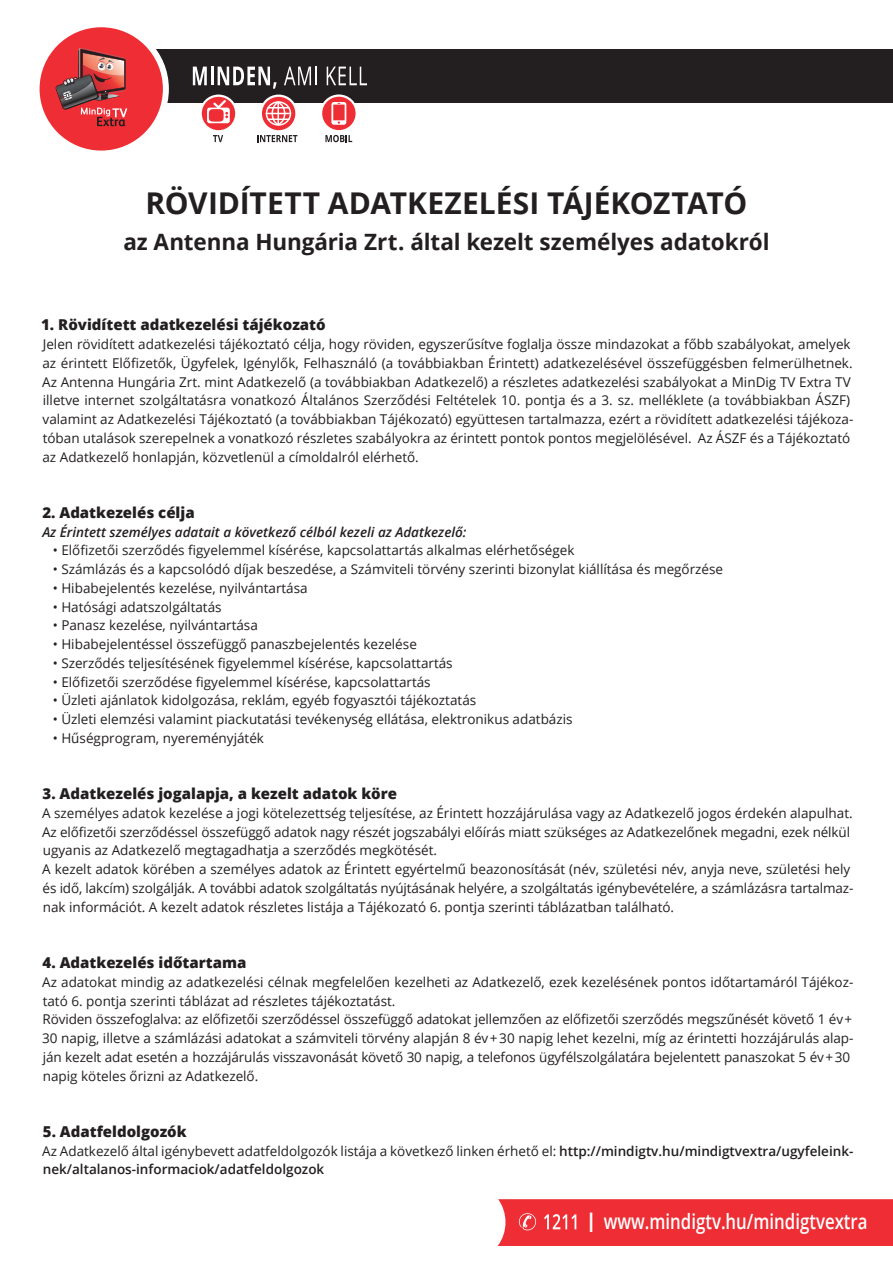
<style>
.page{position:relative;width:893px;height:1263px;background:#fff}
.page>*{position:absolute;margin:0;border:0;box-sizing:border-box;transform-origin:0 0}
.t1{font:700 30px "Open Sans";color:#231f20}
.t2{font:700 22.5px "Open Sans";letter-spacing:-.005em;color:#231f20}
.t3{font:600 21px "Open Sans";color:#fff;scale:.8 1}
.t4{font:800 15px "Open Sans";color:#231f20}
.t5{font:13.5px/18.8px "Open Sans";color:#231f20}
.t6{font:600 13.5px/18.8px "Open Sans";color:#231f20}
.t7{font:italic 600 13.5px "Open Sans";color:#231f20}
.s1{font-weight:400}
.s2{font-size:27px}
</style>
<div class="page">
<div style="left:128px;top:49px;width:765px;height:54px;background:#231f20"></div>
<svg style="left:201px;top:95px;width:35px;height:47px"></svg>
<svg style="left:257px;top:95px;width:41px;height:47px"></svg>
<svg style="left:322px;top:94px;width:34px;height:48px"></svg>
<svg style="left:39px;top:27px;width:130px;height:124px"></svg>
<svg style="left:193px;top:67px;width:14px;height:18px"></svg>
<hr style="left:211px;top:67px;width:3px;height:18px;background:#fff">
<svg style="left:218px;top:67px;width:58px;height:22px"></svg>
<svg style="left:284px;top:67px;width:33px;height:18px"></svg>
<svg style="left:327px;top:67px;width:40px;height:18px"></svg>
<div style="left:498px;top:1199px;width:395px;height:47px;background:#ee2d34"></div>
<h1 class="t1" style="left:145px;top:182px;width:603px">RÖVIDÍTETT ADATKEZELÉSI TÁJÉKOZTATÓ</h1>
<h2 class="t2" style="left:123px;top:226px;width:648px">az Antenna Hungária Zrt. által kezelt személyes adatokról</h2>
<p class="t4" style="left:41px;top:314px;width:286px">1. Rövidített adatkezelési tájékozató</p>
<p class="t5" style="left:42px;top:335px;width:813px">Jelen rövidített adatkezelési tájékoztató célja, hogy röviden, egyszerűsítve foglalja össze mindazokat a főbb szabályokat, amelyek az érintett Előfizetők, Ügyfelek, Igénylők, Felhasználó (a továbbiakban Érintett) adatkezelésével összefüggésben felmerülhetnek.<br>Az Antenna Hungária Zrt. mint Adatkezelő (a továbbiakban Adatkezelő) a részletes adatkezelési szabályokat a MinDig TV Extra TV illetve internet szolgáltatásra vonatkozó Általános Szerződési Feltételek 10. pontja és a 3. sz. melléklete (a továbbiakban ÁSZF) valamint az Adatkezelési Tájékoztató (a továbbiakban Tájékozató) együttesen tartalmazza, ezért a rövidített adatkezelési tájékoza&shy;tóban utalások szerepelnek a vonatkozó részletes szabályokra az érintett pontok pontos megjelölésével. Az ÁSZF és a Tájékoztató az Adatkezelő honlapján, közvetlenül a címoldalról elérhető.</p>
<p class="t4" style="left:42px;top:501px;width:154px">2. Adatkezelés célja</p>
<p class="t7" style="left:42px;top:522px;width:426px">Az Érintett személyes adatait a következő célból kezeli az Adatkezelő:</p>
<p class="t5" style="left:53px;top:541px;width:523px">• Előfizetői szerződés figyelemmel kísérése, kapcsolattartás alkalmas elérhetőségek</p>
<p class="t5" style="left:53px;top:560px;width:672px">• Számlázás és a kapcsolódó díjak beszedése, a Számviteli törvény szerinti bizonylat kiállítása és megőrzése</p>
<p class="t5" style="left:53px;top:578px;width:257px">• Hibabejelentés kezelése, nyilvántartása</p>
<p class="t5" style="left:53px;top:597px;width:170px">• Hatósági adatszolgáltatás</p>
<p class="t5" style="left:53px;top:616px;width:207px">• Panasz kezelése, nyilvántartása</p>
<p class="t5" style="left:53px;top:635px;width:366px">• Hibabejelentéssel összefüggő panaszbejelentés kezelése</p>
<p class="t5" style="left:53px;top:653px;width:401px">• Szerződés teljesítésének figyelemmel kísérése, kapcsolattartás</p>
<p class="t5" style="left:53px;top:672px;width:379px">• Előfizetői szerződése figyelemmel kísérése, kapcsolattartás</p>
<p class="t5" style="left:53px;top:691px;width:425px">• Üzleti ajánlatok kidolgozása, reklám, egyéb fogyasztói tájékoztatás</p>
<p class="t5" style="left:53px;top:710px;width:521px">• Üzleti elemzési valamint piackutatási tevékenység ellátása, elektronikus adatbázis</p>
<p class="t5" style="left:53px;top:728px;width:213px">• Hűségprogram, nyereményjáték</p>
<p class="t4" style="left:43px;top:782px;width:356px">3. Adatkezelés jogalapja, a kezelt adatok köre</p>
<p class="t5" style="left:42px;top:803px;width:813px">A személyes adatok kezelése a jogi kötelezettség teljesítése, az Érintett hozzájárulása vagy az Adatkezelő jogos érdekén alapulhat.<br>Az előfizetői szerződéssel összefüggő adatok nagy részét jogszabályi előírás miatt szükséges az Adatkezelőnek megadni, ezek nélkül ugyanis az Adatkezelő megtagadhatja a szerződés megkötését.<br>A kezelt adatok körében a személyes adatok az Érintett egyértelmű beazonosítását (név, születési név, anyja neve, születési hely és idő, lakcím) szolgálják. A további adatok szolgáltatás nyújtásának helyére, a szolgáltatás igénybevételére, a számlázásra tartalmaz&shy;nak információt. A kezelt adatok részletes listája a Tájékozató 6. pontja szerinti táblázatban található.</p>
<p class="t4" style="left:43px;top:951px;width:205px">4. Adatkezelés időtartama</p>
<p class="t5" style="left:42px;top:972px;width:813px">Az adatokat mindig az adatkezelési célnak megfelelően kezelheti az Adatkezelő, ezek kezelésének pontos időtartamáról Tájékoz&shy;tató 6. pontja szerinti táblázat ad részletes tájékoztatást.<br>Röviden összefoglalva: az előfizetői szerződéssel összefüggő adatokat jellemzően az előfizetői szerződés megszűnését követő 1 év+ 30 napig, illetve a számlázási adatokat a számviteli törvény alapján 8 év+30 napig lehet kezelni, míg az érintetti hozzájárulás alap&shy;ján kezelt adat esetén a hozzájárulás visszavonását követő 30 napig, a telefonos ügyfélszolgálatára bejelentett panaszokat 5 év+30 napig köteles őrizni az Adatkezelő.</p>
<p class="t4" style="left:43px;top:1120px;width:145px">5. Adatfeldolgozók</p>
<p class="t6" style="left:42px;top:1141px;width:813px"><span class="s1">Az Adatkezelő által igénybevett adatfeldolgozók listája a következő linken érhető el:</span> http://mindigtv.hu/mindigtvextra/ugyfeleink&shy;nek/altalanos-informaciok/adatfeldolgozok</p>
<h3 class="t3" style="left:588px;top:1207px;width:351px"><span class="s2">I</span> www.mindigtv.hu/mindigtvextra</h3>
</div>
